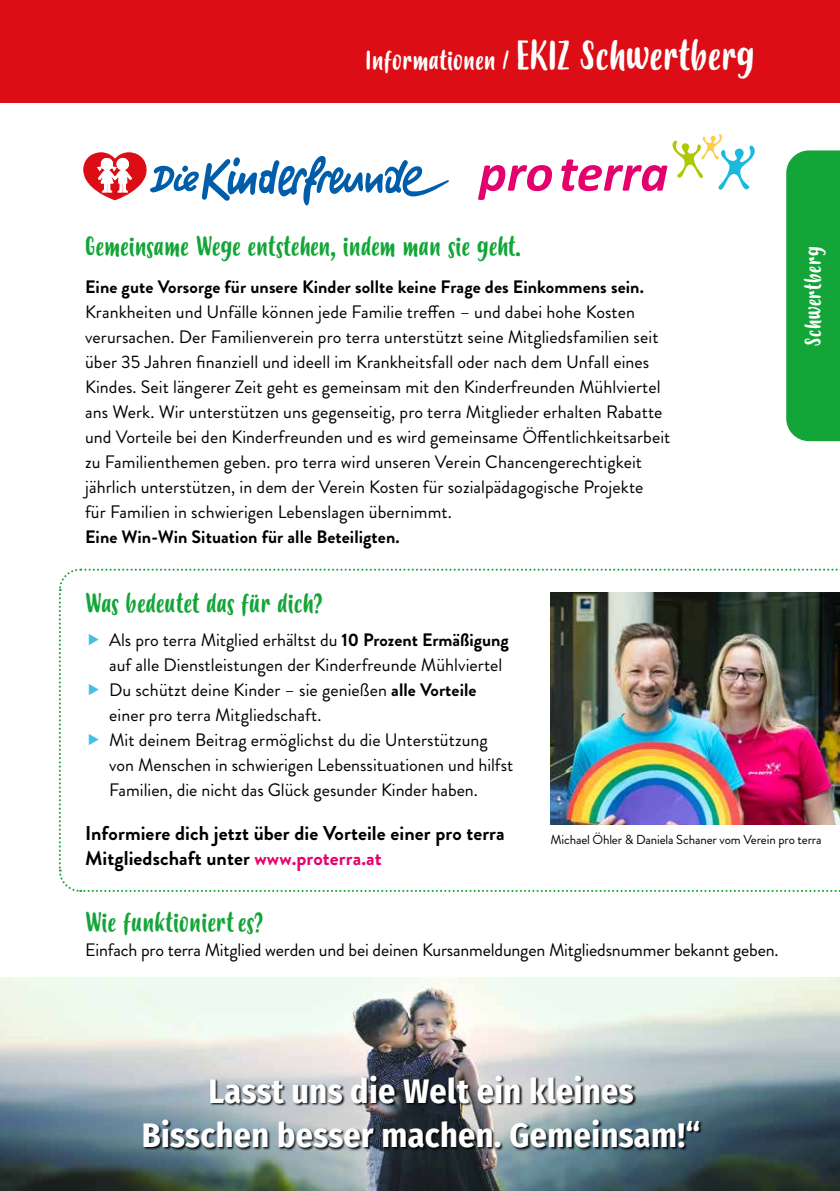
<style>
.page{position:relative;width:840px;height:1191px;background:#fff}
.page>*{position:absolute;margin:0;border:0;box-sizing:border-box;transform-origin:0 0}
.t1{font:40px "Budidaya";letter-spacing:.01em;color:#fff}
.t2{font:700 34px/44px "Fira Sans Condensed";letter-spacing:.01em;color:#fff;text-align:center}
.t3{font:26px "Budidaya";letter-spacing:.01em;color:#13a538}
.t4{font:22px "Budidaya";letter-spacing:.025em;color:#fff}
.t5{font:700 20px/25px "Brandon Grotesque";letter-spacing:.005em;color:#000}
.t6{font:18px/25px "Brandon Grotesque";letter-spacing:.005em;color:#000}
.t7{font:700 18px "Brandon Grotesque";letter-spacing:.005em;color:#000}
.t8{font:13px "Brandon Grotesque";letter-spacing:-.01em;color:#000}
.s1{font-size:26px}
.s2{font-weight:700}
.s3{color:#e6006d}
</style>
<div class="page">
<div style="left:0;top:0;width:839px;height:102px;background:#dc0d15"></div>
<div style="left:786px;top:150px;width:53px;height:292px;background:#13a538"></div>
<svg style="left:478px;top:165px;width:73px;height:35px"></svg>
<svg style="left:561px;top:134px;width:194px;height:57px"></svg>
<svg style="left:83px;top:152px;width:366px;height:54px"></svg>
<img style="left:0;top:977px;width:839px;height:214px">
<div style="left:143px;top:1075px;width:559px;height:75px;background:#000;opacity:.9"></div>
<img style="left:58px;top:568px;width:782px;height:324px">
<h1 class="t1" style="left:366px;top:33px;width:390px"><span class="s1">Informationen /</span> EKIZ Schwertberg</h1>
<h3 class="t3" style="left:85px;top:232px;width:436px">Gemeinsame Wege entstehen, indem man sie geht.</h3>
<p class="t7" style="left:85px;top:274px;width:560px">Eine gute Vorsorge für unsere Kinder sollte keine Frage des Einkommens sein.</p>
<p class="t6" style="left:85px;top:299px;width:586px">Krankheiten und Unfälle können jede Familie treffen – und dabei hohe Kosten verursachen. Der Familienverein pro terra unterstützt seine Mitgliedsfamilien seit über 35 Jahren finanziell und ideell im Krankheitsfall oder nach dem Unfall eines Kindes. Seit längerer Zeit geht es gemeinsam mit den Kinderfreunden Mühlviertel ans Werk. Wir unterstützen uns gegenseitig, pro terra Mitglieder erhalten Rabatte und Vorteile bei den Kinderfreunden und es wird gemeinsame Öffentlichkeitsarbeit zu Familienthemen geben. pro terra wird unseren Verein Chancengerechtigkeit jährlich unterstützen, in dem der Verein Kosten für sozialpädagogische Projekte<br>für Familien in schwierigen Lebenslagen übernimmt.</p>
<p class="t7" style="left:85px;top:524px;width:316px">Eine Win-Win Situation für alle Beteiligten.</p>
<h3 class="t3" style="left:85px;top:589px;width:239px">Was bedeutet das für dich?</h3>
<p class="t6" style="left:109px;top:628px;width:405px">Als pro terra Mitglied erhältst du <span class="s2">10 Prozent Ermäßigung </span>auf alle Dienstleistungen der Kinderfreunde Mühlviertel Du schützt deine Kinder – sie genießen <span class="s2">alle Vorteile </span>einer pro terra Mitgliedschaft.<br>Mit deinem Beitrag ermöglichst du die Unterstützung von Menschen in schwierigen Lebenssituationen und hilfst Familien, die nicht das Glück gesunder Kinder haben.</p>
<p class="t4" style="left:800px;top:346px;width:101px;rotate:-90deg">Schwertberg</p>
<p class="t5" style="left:85px;top:820px;width:421px">Informiere dich jetzt über die Vorteile einer pro terra<br>Mitgliedschaft unter <span class="s3">www.proterra.at</span></p>
<p class="t8" style="left:550px;top:830px;width:272px">Michael Öhler &amp; Daniela Schaner vom Verein pro terra</p>
<h3 class="t3" style="left:85px;top:907px;width:180px">Wie funktioniert es?</h3>
<p class="t6" style="left:85px;top:937px;width:694px">Einfach pro terra Mitglied werden und bei deinen Kursanmeldungen Mitgliedsnummer bekannt geben.</p>
<h2 class="t2" style="left:142px;top:1067px;width:559px">Lasst uns die Welt ein kleines<br>Bisschen besser machen. Gemeinsam!“</h2>
</div>
